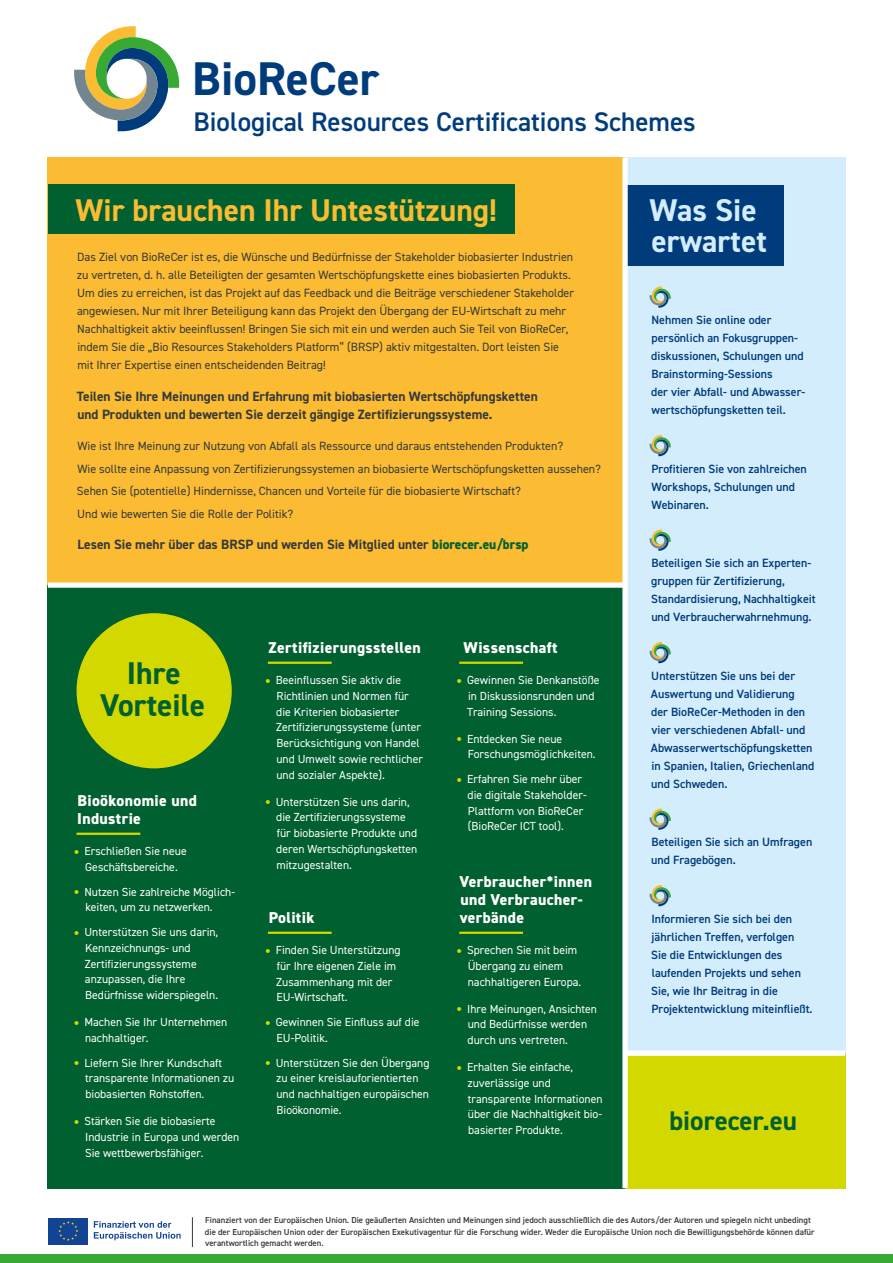
<style>
.page{position:relative;width:893px;height:1263px;background:#fff}
.page>*{position:absolute;margin:0;border:0;box-sizing:border-box;transform-origin:0 0}
.t1{font:700 47.4px "DIN2014";color:#003c7c}
.t2{font:700 31.5px "DIN2014";color:#fbbb32}
.t3{font:700 31.5px/31.5px "DIN2014";color:#d4edfc}
.t4{font:700 31.5px/31.5px "DIN2014";color:#00602f;text-align:center}
.t5{font:600 27px "DIN2014";color:#003c7c}
.t6{font:700 27px "DIN2014";color:#00602f}
.t7{font:800 15.75px/18px "DIN2014";letter-spacing:.025em;color:#fff}
.t8{font:700 13.5px/18px "DIN2014";color:#36393a}
.t9{font:12px/18px "DIN2014";color:#36393a}
.t10{font:600 12px/18px "DIN2014";color:#003c7c}
.t11{font:11.7px/15.8px "DIN2014";color:#fff}
.t12{font:600 8.7px/11.7px "DIN2014";color:#36393a}
.s1{font-weight:800;color:#00602f}
.s2{font-size:23.4px;color:#d3d800}
</style>
<div class="page">
<div style="left:625px;top:158px;width:220px;height:895px;background:#d4edfc"></div>
<div style="left:622px;top:185px;width:161px;height:81px;background:#003c7c"></div>
<div style="left:48px;top:158px;width:577px;height:427px;background:#fbbb32"></div>
<div style="left:48px;top:185px;width:466px;height:49px;background:#00602f"></div>
<div style="left:48px;top:585px;width:577px;height:603px;background:#00602f"></div>
<div style="left:77px;top:613px;width:155px;height:155px;background:#d3d800;border-radius:50%"></div>
<hr style="left:77px;top:833px;width:63px;height:2px;background:#d3d800">
<hr style="left:268px;top:662px;width:64px;height:2px;background:#d3d800">
<hr style="left:268px;top:932px;width:64px;height:2px;background:#d3d800">
<hr style="left:459px;top:932px;width:64px;height:2px;background:#d3d800">
<hr style="left:459px;top:662px;width:64px;height:2px;background:#d3d800">
<svg style="left:74px;top:26px;width:105px;height:105px"></svg>
<div style="left:0;top:1254px;width:893px;height:9px;background:#38aa34"></div>
<svg style="left:48px;top:1218px;width:40px;height:27px"></svg>
<div style="left:49px;top:1218px;width:39px;height:26px;background:#134394"></div>
<svg style="left:58px;top:1221px;width:20px;height:20px"></svg>
<svg style="left:94px;top:1221px;width:87px;height:19px"></svg>
<svg style="left:649px;top:286px;width:22px;height:22px"></svg>
<svg style="left:649px;top:435px;width:22px;height:21px"></svg>
<svg style="left:649px;top:529px;width:22px;height:22px"></svg>
<svg style="left:649px;top:642px;width:22px;height:21px"></svg>
<svg style="left:649px;top:808px;width:22px;height:22px"></svg>
<svg style="left:649px;top:885px;width:22px;height:21px"></svg>
<div style="left:625px;top:1053px;width:220px;height:135px;background:#d3d800"></div>
<div style="left:48px;top:582px;width:577px;height:6px;background:#fff"></div>
<div style="left:625px;top:1050px;width:220px;height:6px;background:#fff"></div>
<div style="left:622px;top:158px;width:6px;height:1030px;background:#fff"></div>
<hr style="left:192px;top:1217px;width:1px;height:30px;background:#36393a">
<h1 class="t1" style="left:192px;top:47px;width:189px">BioReCer</h1>
<h3 class="t5" style="left:194px;top:103px;width:504px">Biological Resources Certifications Schemes</h3>
<h2 class="t2" style="left:76px;top:189px;width:423px">Wir brauchen Ihr Untestützung!</h2>
<p class="t9" style="left:77px;top:248px;width:499px">Das Ziel von BioReCer ist es, die Wünsche und Bedürfnisse der Stakeholder biobasierter Industrien zu vertreten, d. h. alle Beteiligten der gesamten Wertschöpfungskette eines biobasierten Produkts.<br>Um dies zu erreichen, ist das Projekt auf das Feedback und die Beiträge verschiedener Stakeholder angewiesen. Nur mit Ihrer Beteiligung kann das Projekt den Übergang der EU-Wirtschaft zu mehr Nachhaltigkeit aktiv beeinflussen! Bringen Sie sich mit ein und werden auch Sie Teil von BioReCer, indem Sie die „Bio Resources Stakeholders Platform“ (BRSP) aktiv mitgestalten. Dort leisten Sie mit Ihrer Expertise einen entscheidenden Beitrag!</p>
<p class="t8" style="left:77px;top:387px;width:463px">Teilen Sie Ihre Meinungen und Erfahrung mit biobasierten Wertschöpfungsketten und Produkten und bewerten Sie derzeit gängige Zertifizierungssysteme.</p>
<p class="t9" style="left:77px;top:434px;width:526px;line-height:22.5px">Wie ist Ihre Meinung zur Nutzung von Abfall als Ressource und daraus entstehenden Produkten?<br>Wie sollte eine Anpassung von Zertifizierungssystemen an biobasierte Wertschöpfungsketten aussehen?<br>Sehen Sie (potentielle) Hindernisse, Chancen und Vorteile für die biobasierte Wirtschaft?<br>Und wie bewerten Sie die Rolle der Politik?</p>
<p class="t8" style="left:77px;top:535px;width:453px">Lesen Sie mehr über das BRSP und werden Sie Mitglied unter <span class="s1">biorecer.eu/brsp</span></p>
<h2 class="t4" style="left:100px;top:657px;width:106px">Ihre<br>Vorteile</h2>
<h3 class="t7" style="left:77px;top:791px;width:121px">Bioökonomie und<br>Industrie</h3>
<p class="t11" style="left:73px;top:843px;width:115px;text-align:center"><span class="s2">•</span> Erschließen Sie neue<br>Geschäftsbereiche.</p>
<p class="t11" style="left:85px;top:883px;width:150px;text-indent:-12px"><span class="s2">•</span> Nutzen Sie zahlreiche Möglich&shy;keiten, um zu netzwerken.</p>
<p class="t11" style="left:85px;top:924px;width:135px;text-indent:-12px"><span class="s2">•</span> Unterstützen Sie uns darin,<br>Kennzeichnungs- und<br>Zertifizierungssysteme anzupassen, die Ihre<br>Bedürfnisse widerspiegeln.</p>
<p class="t11" style="left:85px;top:1014px;width:144px;text-indent:-12px"><span class="s2">•</span> Machen Sie Ihr Unternehmen nachhaltiger.</p>
<p class="t11" style="left:85px;top:1054px;width:151px;text-indent:-12px"><span class="s2">•</span> Liefern Sie Ihrer Kundschaft transparente Informationen zu biobasierten Rohstoffen.</p>
<p class="t11" style="left:85px;top:1113px;width:156px;text-indent:-12px"><span class="s2">•</span> Stärken Sie die biobasierte<br>Industrie in Europa und werden<br>Sie wettbewerbsfähiger.</p>
<h3 class="t7" style="left:269px;top:638px;width:154px">Zertifizierungsstellen</h3>
<p class="t11" style="left:276px;top:672px;width:148px;text-indent:-12px"><span class="s2">•</span> Beeinflussen Sie aktiv die<br>Richtlinien und Normen für die Kriterien biobasierter<br>Zertifizierungssysteme (unter<br>Berücksichtigung von Handel und Umwelt sowie rechtlicher und sozialer Aspekte).</p>
<p class="t11" style="left:276px;top:793px;width:143px;text-indent:-12px"><span class="s2">•</span> Unterstützen Sie uns darin, die Zertifizierungssysteme für biobasierte Produkte und deren Wertschöpfungsketten mitzugestalten.</p>
<h3 class="t7" style="left:269px;top:908px;width:47px">Politik</h3>
<p class="t11" style="left:276px;top:942px;width:126px;text-indent:-12px"><span class="s2">•</span> Finden Sie Unterstützung für Ihre eigenen Ziele im<br>Zusammenhang mit der<br>EU-Wirtschaft.</p>
<p class="t11" style="left:277px;top:1014px;width:144px;text-indent:-12px"><span class="s2">•</span> Gewinnen Sie Einfluss auf die<br>EU-Politik.</p>
<p class="t11" style="left:276px;top:1054px;width:155px;text-indent:-12px"><span class="s2">•</span> Unterstützen Sie den Übergang zu einer kreislauforientierten und nachhaltigen europäischen<br>Bioökonomie.</p>
<h3 class="t7" style="left:464px;top:638px;width:95px">Wissenschaft</h3>
<p class="t11" style="left:467px;top:672px;width:134px;text-indent:-11px"><span class="s2">•</span> Gewinnen Sie Denkanstöße in Diskussionsrunden und<br>Training Sessions.</p>
<p class="t11" style="left:468px;top:730px;width:129px;text-indent:-12px"><span class="s2">•</span> Entdecken Sie neue<br>Forschungsmöglichkeiten.</p>
<p class="t11" style="left:468px;top:771px;width:121px;text-indent:-12px"><span class="s2">•</span> Erfahren Sie mehr über die digitale Stakeholder-<br>Plattform von BioReCer (BioReCer ICT tool).</p>
<h3 class="t7" style="left:459px;top:872px;width:134px">Verbraucher*innen und Verbraucher&shy;verbände</h3>
<p class="t11" style="left:468px;top:942px;width:115px;text-indent:-12px"><span class="s2">•</span> Sprechen Sie mit beim<br>Übergang zu einem nachhaltigeren Europa.</p>
<p class="t11" style="left:468px;top:1000px;width:131px;text-indent:-12px"><span class="s2">•</span> Ihre Meinungen, Ansichten und Bedürfnisse werden durch uns vertreten.</p>
<p class="t11" style="left:467px;top:1059px;width:137px;text-indent:-12px"><span class="s2">•</span> Erhalten Sie einfache, zuverlässige und transparente Informationen über die Nachhaltigkeit bio&shy;basierter Produkte.</p>
<h2 class="t3" style="left:650px;top:194px;width:119px">Was Sie erwartet</h2>
<p class="t10" style="left:651px;top:311px;width:156px">Nehmen Sie online oder persönlich an Fokusgruppen&shy;diskussionen, Schulungen und<br>Brainstorming-Sessions<br>der vier Abfall- und Abwasser&shy;wertschöpfungsketten teil.</p>
<p class="t10" style="left:651px;top:459px;width:157px">Profitieren Sie von zahlreichen<br>Workshops, Schulungen und<br>Webinaren.</p>
<p class="t10" style="left:651px;top:554px;width:166px">Beteiligen Sie sich an Experten&shy;gruppen für Zertifizierung,<br>Standardisierung, Nachhaltigkeit und Verbraucherwahrnehmung.</p>
<p class="t10" style="left:651px;top:666px;width:165px">Unterstützen Sie uns bei der<br>Auswertung und Validierung der BioReCer-Methoden in den vier verschiedenen Abfall- und<br>Abwasserwertschöpfungsketten in Spanien, Italien, Griechenland und Schweden.</p>
<p class="t10" style="left:651px;top:833px;width:163px">Beteiligen Sie sich an Umfragen und Fragebögen.</p>
<p class="t10" style="left:651px;top:909px;width:163px">Informieren Sie sich bei den jährlichen Treffen, verfolgen<br>Sie die Entwicklungen des laufenden Projekts und sehen<br>Sie, wie Ihr Beitrag in die<br>Projektentwicklung miteinfließt.</p>
<h3 class="t6" style="left:669px;top:1102px;width:129px">biorecer.eu</h3>
<p class="t12" style="left:205px;top:1214px;width:611px">Finanziert von der Europäischen Union. Die geäußerten Ansichten und Meinungen sind jedoch ausschließlich die des Autors/der Autoren und spiegeln nicht unbedingt die der Europäischen Union oder der Europäischen Exekutivagentur für die Forschung wider. Weder die Europäische Union noch die Bewilligungsbehörde können dafür verantwortlich gemacht werden.</p>
</div>
